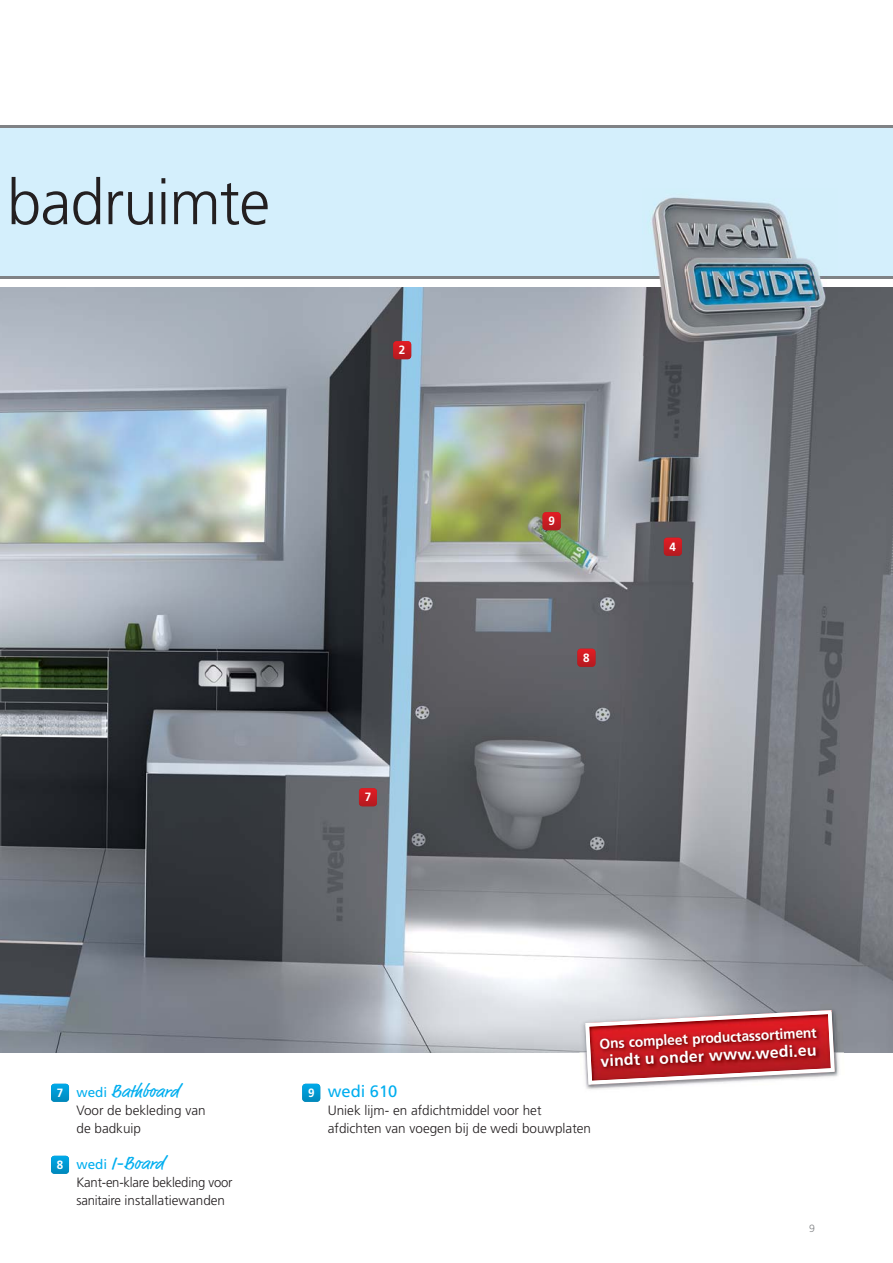
<style>
.page{position:relative;width:893px;height:1263px;background:#fff}
.page>*{position:absolute;margin:0;border:0;box-sizing:border-box;transform-origin:0 0}
.t1{font:300 63px "Frutiger LT Std";letter-spacing:-.015em;color:#231f20}
.t2{font:18px "Market";letter-spacing:.005em;color:#00aeef}
.t3{font:16.5px "Frutiger LT Std";color:#00aeef}
.t4{font:700 15.75px "Frutiger LT Std";color:#fff}
.t5{font:700 14.25px "Frutiger LT Std";color:#fff}
.t6{font:300 13.5px/18px "Frutiger LT Std";color:#231f20}
.t7{font:700 12px "Frutiger LT Com";color:#fff}
.t8{font:300 10.5px "Frutiger LT Std";color:#808285}
.s1{font-family:"Frutiger LT Std";font-size:13.5px}
</style>
<div class="page">
<img style="left:0;top:287px;width:893px;height:765px">
<div style="left:0;top:125px;width:893px;height:153px;background:#d4effc"></div>
<hr style="left:0;top:276px;width:893px;height:2px;background:#808285">
<hr style="left:0;top:125px;width:893px;height:2px;background:#808285">
<svg style="left:393px;top:341px;width:18px;height:18px"></svg>
<svg style="left:359px;top:788px;width:18px;height:18px"></svg>
<svg style="left:577px;top:649px;width:18px;height:18px"></svg>
<svg style="left:664px;top:538px;width:18px;height:18px"></svg>
<svg style="left:543px;top:512px;width:18px;height:18px"></svg>
<img style="left:642px;top:197px;width:196px;height:159px">
<svg style="left:51px;top:1084px;width:18px;height:18px"></svg>
<svg style="left:302px;top:1084px;width:18px;height:18px"></svg>
<svg style="left:51px;top:1156px;width:18px;height:18px"></svg>
<img style="left:578px;top:1003px;width:267px;height:87px">
<svg style="left:583px;top:1008px;width:254px;height:78px"></svg>
<img style="left:584px;top:1052px;width:254px;height:37px">
<img style="left:832px;top:1011px;width:4px;height:41px">
<img style="left:583px;top:1024px;width:2px;height:28px">
<img style="left:585px;top:1012px;width:250px;height:73px">
<h1 class="t1" style="left:7px;top:177px;width:265px">badruimte</h1>
<p class="t7" style="left:399px;top:343px;width:8px">2</p>
<p class="t7" style="left:365px;top:790px;width:8px">7</p>
<p class="t7" style="left:548px;top:514px;width:8px">9</p>
<p class="t7" style="left:583px;top:650px;width:8px">8</p>
<p class="t7" style="left:670px;top:539px;width:8px">4</p>
<h2 class="t2" style="left:77px;top:1083px;width:104px"><span class="s1">wedi</span> Bathboard</h2>
<p class="t6" style="left:77px;top:1103px;width:131px">Voor de bekleding van de badkuip</p>
<h2 class="t2" style="left:77px;top:1155px;width:89px"><span class="s1">wedi</span> I-Board</h2>
<p class="t6" style="left:77px;top:1175px;width:158px">Kant-en-klare bekleding voor sanitaire installatiewanden</p>
<p class="t7" style="left:57px;top:1085px;width:8px">7</p>
<p class="t7" style="left:308px;top:1085px;width:8px">9</p>
<p class="t7" style="left:57px;top:1157px;width:8px">8</p>
<p class="t3" style="left:328px;top:1085px;width:71px">wedi 610</p>
<p class="t6" style="left:328px;top:1103px;width:265px">Uniek lijm- en afdichtmiddel voor het afdichten van voegen bij de wedi bouwplaten</p>
<p class="t5" style="left:599px;top:1038px;width:219px;rotate:-3deg">Ons compleet productassortiment</p>
<p class="t4" style="left:600px;top:1055px;width:218px;rotate:-3deg">vindt u onder www.wedi.eu</p>
<p class="t8" style="left:809px;top:1224px;width:7px">9</p>
</div>
